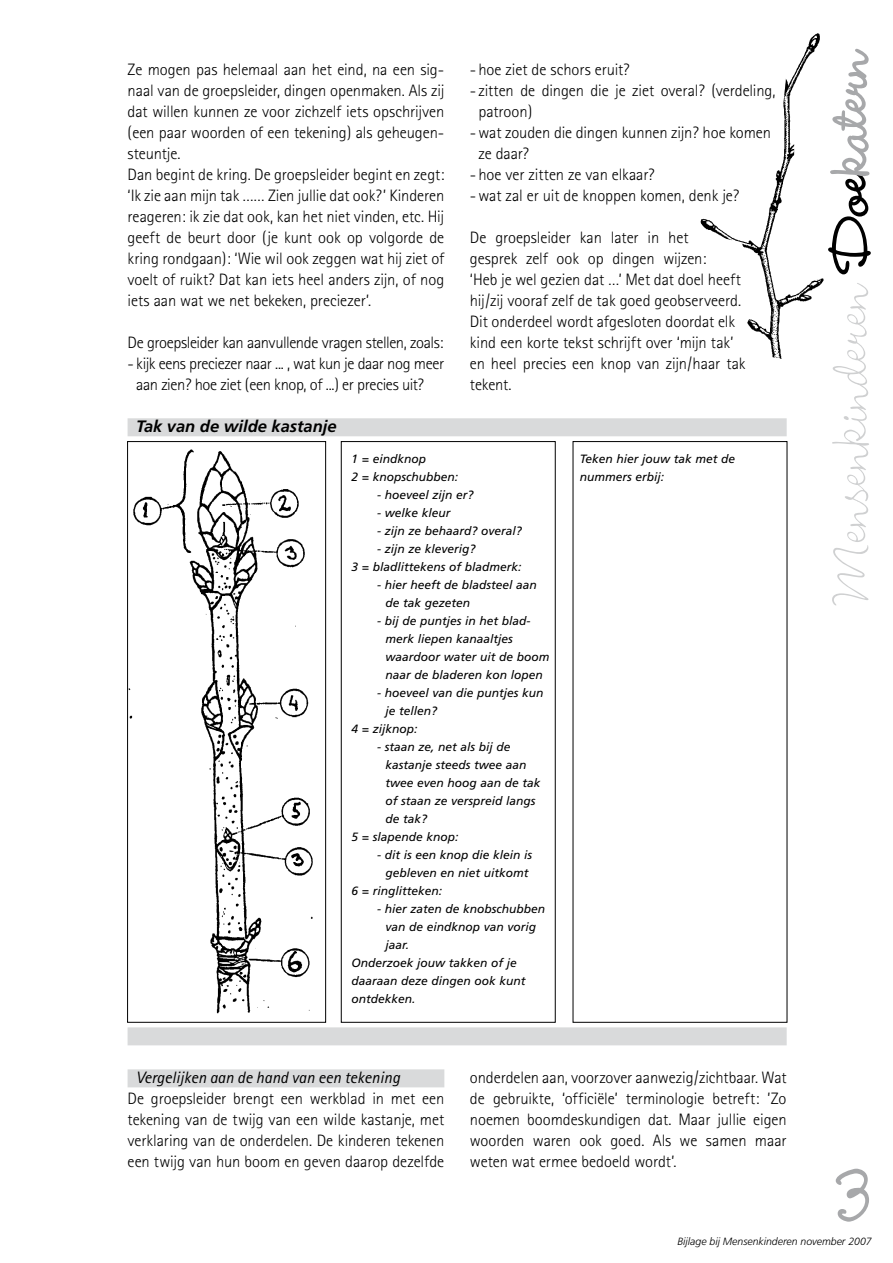
<style>
.page{position:relative;width:893px;height:1263px;background:#fff}
.page>*{position:absolute;margin:0;border:0;box-sizing:border-box;transform-origin:0 0}
.t1{font:300 72px "Wendy LP";color:#cfd0d1}
.t2{font:300 16.5px/21px "Rotis Sans Serif";letter-spacing:-.01em;color:#000}
.t3{font:italic 16.5px "Rotis Sans Serif";color:#000}
.t4{font:italic 700 16.5px "Frutiger";color:#000}
.t5{font:italic 12px/18px "Frutiger";color:#000}
.t6{font:italic 300 10.5px "Frutiger";color:#000}
.s1{font-weight:700;color:#000}
.s2{font-weight:700;color:#a7a8aa}
</style>
<div class="page">
<img style="left:700px;top:33px;width:124px;height:326px">
<img style="left:129px;top:449px;width:184px;height:565px">
<div style="left:127px;top:441px;width:199px;height:582px;border:1px solid #000"></div>
<div style="left:341px;top:441px;width:215px;height:582px;border:1px solid #000"></div>
<div style="left:128px;top:418px;width:659px;height:18px;background:#d9dadb"></div>
<div style="left:128px;top:1027px;width:659px;height:18px;background:#d9dadb"></div>
<div style="left:128px;top:1069px;width:316px;height:18px;background:#d9dadb"></div>
<p class="t2" style="left:128px;top:59px;width:318px">Ze mogen pas helemaal aan het eind, na een sig&shy;naal van de groepsleider, dingen openmaken. Als zij dat willen kunnen ze voor zichzelf iets opschrijven (een paar woorden of een tekening) als geheugen&shy;steuntje.<br>Dan begint de kring. De groepsleider begint en zegt: ‘Ik zie aan mijn tak …… Zien jullie dat ook?’ Kinderen reageren: ik zie dat ook, kan het niet vinden, etc. Hij geeft de beurt door (je kunt ook op volgorde de kring rondgaan): ‘Wie wil ook zeggen wat hij ziet of voelt of ruikt? Dat kan iets heel anders zijn, of nog iets aan wat we net bekeken, preciezer’.</p>
<p class="t2" style="left:128px;top:332px;width:318px">De groepsleider kan aanvullende vragen stellen, zoals:</p>
<p class="t2" style="left:136px;top:353px;width:310px;text-indent:-9px">- kijk eens preciezer naar ... , wat kun je daar nog meer aan zien? hoe ziet (een knop, of ...) er precies uit?</p>
<p class="t4" style="left:136px;top:417px;width:202px">Tak van de wilde kastanje</p>
<p class="t2" style="left:470px;top:59px;width:161px">- hoe ziet de schors eruit?</p>
<p class="t2" style="left:470px;top:80px;width:307px">-zitten de dingen die je ziet overal? (verdeling,</p>
<p class="t2" style="left:478px;top:101px;width:55px">patroon)</p>
<p class="t2" style="left:470px;top:122px;width:303px">-wat zouden die dingen kunnen zijn? hoe komen</p>
<p class="t2" style="left:478px;top:143px;width:52px">ze daar?</p>
<p class="t2" style="left:470px;top:164px;width:271px">- hoe ver zitten ze van elkaar?<br>-wat zal er uit de knoppen komen, denk je?</p>
<p class="t2" style="left:470px;top:227px;width:277px">De groepsleider kan later in het<br>gesprek zelf ook op dingen wijzen:<br>‘Heb je wel gezien dat …’ Met dat doel heeft hij/zij vooraf zelf de tak goed geobserveerd.<br>Dit onderdeel wordt afgesloten doordat elk kind een korte tekst schrijft over ‘mijn tak’ en heel precies een knop van zijn/haar tak tekent.</p>
<p class="t5" style="left:351px;top:450px;width:108px">1 = eindknop<br>2 = knopschubben:</p>
<p class="t5" style="left:377px;top:486px;width:98px">- hoeveel zijn er?</p>
<p class="t5" style="left:377px;top:504px;width:75px">- welke kleur</p>
<p class="t5" style="left:377px;top:522px;width:146px">- zijn ze behaard? overal?</p>
<p class="t5" style="left:351px;top:540px;width:171px;text-indent:26px">- zijn ze kleverig?<br>3 = bladlittekens of bladmerk:</p>
<p class="t5" style="left:386px;top:576px;width:153px;text-indent:-9px">- hier heeft de bladsteel aan de tak gezeten</p>
<p class="t5" style="left:386px;top:612px;width:166px;text-indent:-9px">- bij de puntjes in het blad&shy;merk liepen kanaaltjes waardoor water uit de boom naar de bladeren kon lopen</p>
<p class="t5" style="left:377px;top:684px;width:168px">- hoeveel van die puntjes kun</p>
<p class="t5" style="left:386px;top:702px;width:53px">je tellen?</p>
<p class="t5" style="left:351px;top:720px;width:67px">4 = zijknop:</p>
<p class="t5" style="left:377px;top:738px;width:135px">- staan ze, net als bij de</p>
<p class="t5" style="left:386px;top:756px;width:143px">kastanje steeds twee aan</p>
<p class="t5" style="left:386px;top:774px;width:157px">twee even hoog aan de tak</p>
<p class="t5" style="left:386px;top:792px;width:152px">of staan ze verspreid langs</p>
<p class="t5" style="left:386px;top:810px;width:43px">de tak?</p>
<p class="t5" style="left:351px;top:828px;width:108px">5 = slapende knop:</p>
<p class="t5" style="left:377px;top:846px;width:157px">- dit is een knop die klein is</p>
<p class="t5" style="left:386px;top:864px;width:145px">gebleven en niet uitkomt</p>
<p class="t5" style="left:351px;top:882px;width:92px">6 = ringlitteken:</p>
<p class="t5" style="left:377px;top:900px;width:170px">- hier zaten de knobschubben</p>
<p class="t5" style="left:386px;top:918px;width:152px">van de eindknop van vorig</p>
<p class="t5" style="left:386px;top:936px;width:25px">jaar.</p>
<p class="t5" style="left:351px;top:954px;width:167px">Onderzoek jouw takken of je</p>
<p class="t5" style="left:351px;top:972px;width:176px">daaraan deze dingen ook kunt</p>
<p class="t5" style="left:351px;top:990px;width:66px">ontdekken.</p>
<p class="t5" style="left:580px;top:450px;width:157px">Teken hier jouw tak met de nummers erbij:</p>
<p class="t3" style="left:136px;top:1068px;width:265px">Vergelijken aan de hand van een tekening</p>
<p class="t2" style="left:128px;top:1088px;width:318px;text-align:justify">De groepsleider brengt een werkblad in met een tekening van de twijg van een wilde kastanje, met verklaring van de onderdelen. De kinderen tekenen een twijg van hun boom en geven daarop dezelfde</p>
<p class="t2" style="left:470px;top:1067px;width:318px;text-align:justify">onderdelen aan, voorzover aanwezig/zichtbaar. Wat de gebruikte, ‘officiële’ terminologie betreft: ’Zo noemen boomdeskundigen dat. Maar jullie eigen woorden waren ook goed. Als we samen maar weten wat ermee bedoeld wordt’.</p>
<h1 class="t1" style="left:809px;top:603px;width:559px;rotate:-90deg">Mensenkinderen <span class="s1">Doe</span><span class="s2">katern</span></h1>
<p class="t6" style="left:677px;top:1236px;width:196px">Bijlage bij Mensenkinderen november 2007</p>
</div>
